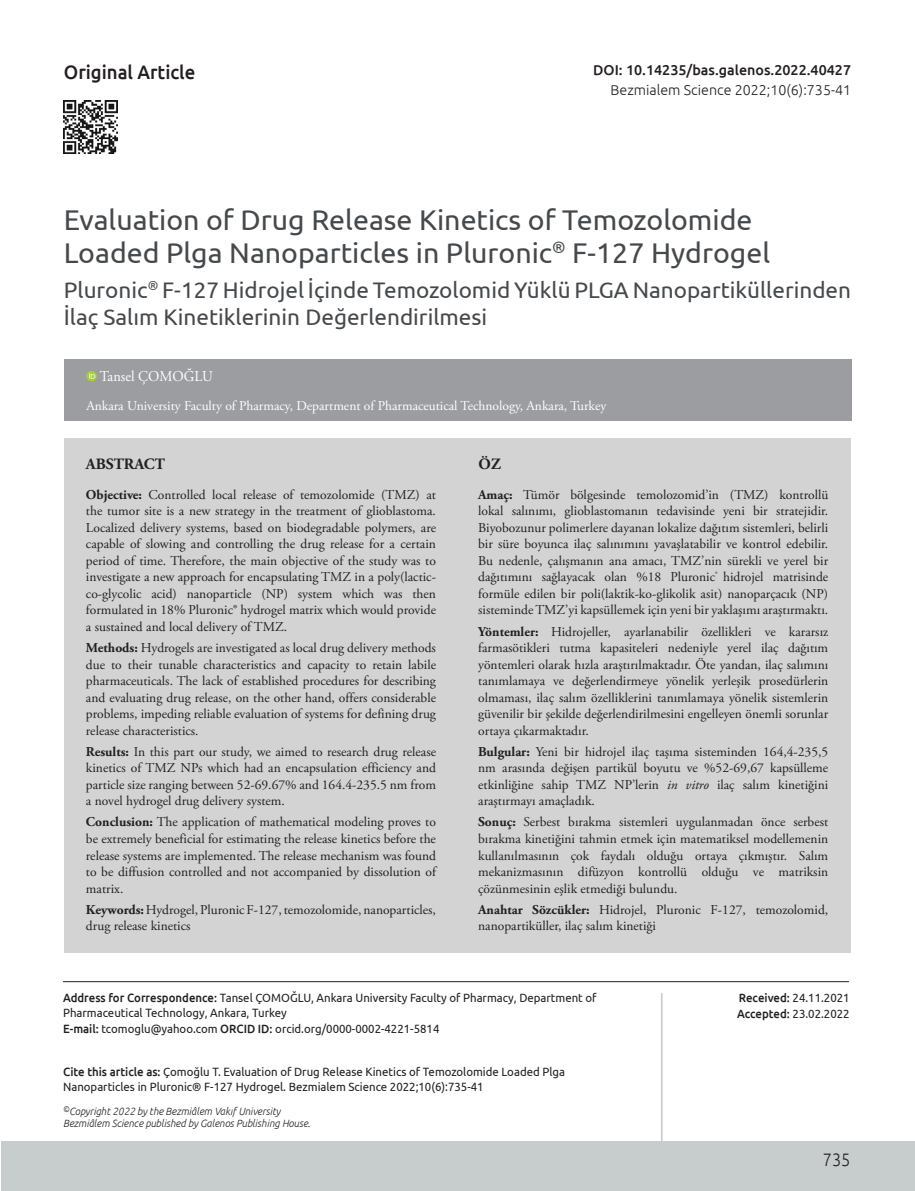
<style>
.page{position:relative;width:915px;height:1191px;background:#fff}
.page>*{position:absolute;margin:0;border:0;box-sizing:border-box;transform-origin:0 0}
.BASLIK{font:28.5px/33px "Ubuntu";color:#45494c}
._2__BASLIK{font:22.5px/27px "Ubuntu";color:#45494c}
.t1{font:500 19.5px "Ubuntu";color:#231f20;scale:.95 1}
.t2{font:300 18px "Ubuntu";color:#231f20;scale:.9 1}
.OZET{font:700 15.75px "Adobe Garamond Pro";color:#231f20}
.YAZARLAR{font:15px "Adobe Garamond Pro";color:#fff;scale:.95 1}
.DOİ{font:500 14.25px "Ubuntu";color:#231f20}
.SAYFA_ARA{font:300 14.25px "Ubuntu";color:#231f20}
.OZET-2{font:13.5px/16.5px "Adobe Garamond Pro";color:#231f20;text-align:justify}
.KURUM{font:13.5px "Adobe Garamond Pro";color:#fff}
.CITE_AS{font:12px/15px "Ubuntu";color:#231f20;scale:.95 1}
.t3{font:italic 300 10.5px/12px "Ubuntu";color:#231f20;scale:.95 1}
.s1{font-weight:700}
.s2{font-style:italic}
.s3{font-weight:500}
</style>
<div class="page">
<hr style="left:0;top:1141px;width:1px;height:50px;background:#c7cccd">
<div style="left:1px;top:1141px;width:913px;height:50px;background:#c7cccd"></div>
<div style="left:64px;top:359px;width:786px;height:61px;background:#9b9da1"></div>
<div style="left:64px;top:438px;width:786px;height:514px;background:#d2d3d2"></div>
<svg style="left:86px;top:371px;width:11px;height:10px"></svg>
<svg style="left:89px;top:373px;width:6px;height:5px"></svg>
<hr style="left:63px;top:981px;width:785px;height:1px;background:#231f20">
<img style="left:64px;top:100px;width:53px;height:54px">
<hr style="left:660px;top:993px;width:2px;height:148px;background:#c7cccd">
<p class="t1" style="left:64px;top:60px;width:140px">Original Article</p>
<p class="DOİ" style="left:593px;top:61px;width:259px">DOI: 10.14235/bas.galenos.2022.40427</p>
<p class="SAYFA_ARA" style="left:610px;top:81px;width:242px">Bezmialem Science 2022;10(6):735-41</p>
<p class="BASLIK" style="left:64px;top:202px;width:707px">Evaluation of Drug Release Kinetics of Temozolomide<br>Loaded Plga Nanoparticles in Pluronic<sup>®</sup> F-127 Hydrogel</p>
<p class="_2__BASLIK" style="left:64px;top:276px;width:788px">Pluronic<sup>®</sup> F-127 Hidrojel İçinde Temozolomid Yüklü PLGA Nanopartiküllerinden<br>İlaç Salım Kinetiklerinin Değerlendirilmesi</p>
<p class="YAZARLAR" style="left:100px;top:367px;width:120px">Tansel ÇOMOĞLU</p>
<p class="KURUM" style="left:86px;top:397px;width:521px">Ankara University Faculty of Pharmacy, Department of Pharmaceutical Technology, Ankara, Turkey</p>
<p class="OZET" style="left:86px;top:455px;width:80px">ABSTRACT</p>
<p class="OZET" style="left:478px;top:455px;width:24px">ÖZ</p>
<p class="OZET-2" style="left:86px;top:487px;width:351px"><span class="s1">Objective:</span> Controlled local release of temozolomide (TMZ) at the tumor site is a new strategy in the treatment of glioblastoma.<br>Localized delivery systems, based on biodegradable polymers, are capable of slowing and controlling the drug release for a certain period of time. Therefore, the main objective of the study was to investigate a new approach for encapsulating TMZ in a poly(lactic&shy;co-glycolic acid) nanoparticle (NP) system which was then formulated in 18% Pluronic® hydrogel matrix which would provide a sustained and local delivery of TMZ.</p>
<p class="OZET-2" style="left:86px;top:640px;width:351px"><span class="s1">Methods:</span> Hydrogels are investigated as local drug delivery methods due to their tunable characteristics and capacity to retain labile pharmaceuticals. The lack of established procedures for describing and evaluating drug release, on the other hand, offers considerable problems, impeding reliable evaluation of systems for defining drug release characteristics.</p>
<p class="OZET-2" style="left:86px;top:743px;width:351px"><span class="s1">Results:</span> In this part our study, we aimed to research drug release kinetics of TMZ NPs which had an encapsulation efficiency and particle size ranging between 52-69.67% and 164.4-235.5 nm from a novel hydrogel drug delivery system.</p>
<p class="OZET-2" style="left:86px;top:814px;width:351px"><span class="s1">Conclusion:</span> The application of mathematical modeling proves to be extremely beneficial for estimating the release kinetics before the release systems are implemented. The release mechanism was found to be diffusion controlled and not accompanied by dissolution of matrix.</p>
<p class="OZET-2" style="left:86px;top:901px;width:351px"><span class="s1">Keywords:</span> Hydrogel, Pluronic F-127, temozolomide, nanoparticles, drug release kinetics</p>
<p class="OZET-2" style="left:478px;top:487px;width:351px"><span class="s1">Amaç:</span> Tümör bölgesinde temolozomid’in (TMZ) kontrollü lokal salınımı, glioblastomanın tedavisinde yeni bir stratejidir.<br>Biyobozunur polimerlere dayanan lokalize dağıtım sistemleri, belirli bir süre boyunca ilaç salınımını yavaşlatabilir ve kontrol edebilir.<br>Bu nedenle, çalışmanın ana amacı, TMZ’nin sürekli ve yerel bir dağıtımını sağlayacak olan %18 Pluronic<sup>®</sup> hidrojel matrisinde formüle edilen bir poli(laktik-ko-glikolik asit) nanoparçacık (NP) sisteminde TMZ’yi kapsüllemek için yeni bir yaklaşımı araştırmaktı.</p>
<p class="OZET-2" style="left:478px;top:623px;width:351px"><span class="s1">Yöntemler:</span> Hidrojeller, ayarlanabilir özellikleri ve kararsız farmasötikleri tutma kapasiteleri nedeniyle yerel ilaç dağıtım yöntemleri olarak hızla araştırılmaktadır. Öte yandan, ilaç salımını tanımlamaya ve değerlendirmeye yönelik yerleşik prosedürlerin olmaması, ilaç salım özelliklerini tanımlamaya yönelik sistemlerin güvenilir bir şekilde değerlendirilmesini engelleyen önemli sorunlar ortaya çıkarmaktadır.</p>
<p class="OZET-2" style="left:478px;top:743px;width:351px"><span class="s1">Bulgular:</span> Yeni bir hidrojel ilaç taşıma sisteminden 164,4-235,5 nm arasında değişen partikül boyutu ve %52-69,67 kapsülleme etkinliğine sahip TMZ NP’lerin <span class="s2">in vitro</span> ilaç salım kinetiğini araştırmayı amaçladık.</p>
<p class="OZET-2" style="left:478px;top:814px;width:351px"><span class="s1">Sonuç:</span> Serbest bırakma sistemleri uygulanmadan önce serbest bırakma kinetiğini tahmin etmek için matematiksel modellemenin kullanılmasının çok faydalı olduğu ortaya çıkmıştır. Salım mekanizmasının difüzyon kontrollü olduğu ve matriksin çözünmesinin eşlik etmediği bulundu.</p>
<p class="OZET-2" style="left:478px;top:901px;width:351px"><span class="s1">Anahtar Sözcükler:</span> Hidrojel, Pluronic F-127, temozolomid, nanopartiküller, ilaç salım kinetiği</p>
<p class="CITE_AS" style="left:63px;top:990px;width:563px"><span class="s3">Address for Correspondence:</span> Tansel ÇOMOĞLU, Ankara University Faculty of Pharmacy, Department of<br>Pharmaceutical Technology, Ankara, Turkey</p>
<p class="CITE_AS" style="left:63px;top:1021px;width:397px"><span class="s3">E-mail:</span> tcomoglu@yahoo.com <span class="s3">ORCID ID:</span> orcid.org/0000-0002-4221-5814</p>
<p class="CITE_AS" style="left:63px;top:1064px;width:529px"><span class="s3">Cite this article as:</span> Çomoğlu T. Evaluation of Drug Release Kinetics of Temozolomide Loaded Plga<br>Nanoparticles in Pluronic® F-127 Hydrogel. Bezmialem Science 2022;10(6):735-41</p>
<p class="t3" style="left:63px;top:1105px;width:262px"><sup>©</sup>Copyright 2022 by the Bezmiâlem Vakıf University<br>Bezmiâlem Science published by Galenos Publishing House.</p>
<p class="CITE_AS" style="left:738px;top:990px;width:118px"><span class="s3">Received:</span> 24.11.2021</p>
<p class="CITE_AS" style="left:737px;top:1006px;width:120px"><span class="s3">Accepted:</span> 23.02.2022</p>
<h3 class="t2" style="left:822px;top:1148px;width:32px">735</h3>
</div>
